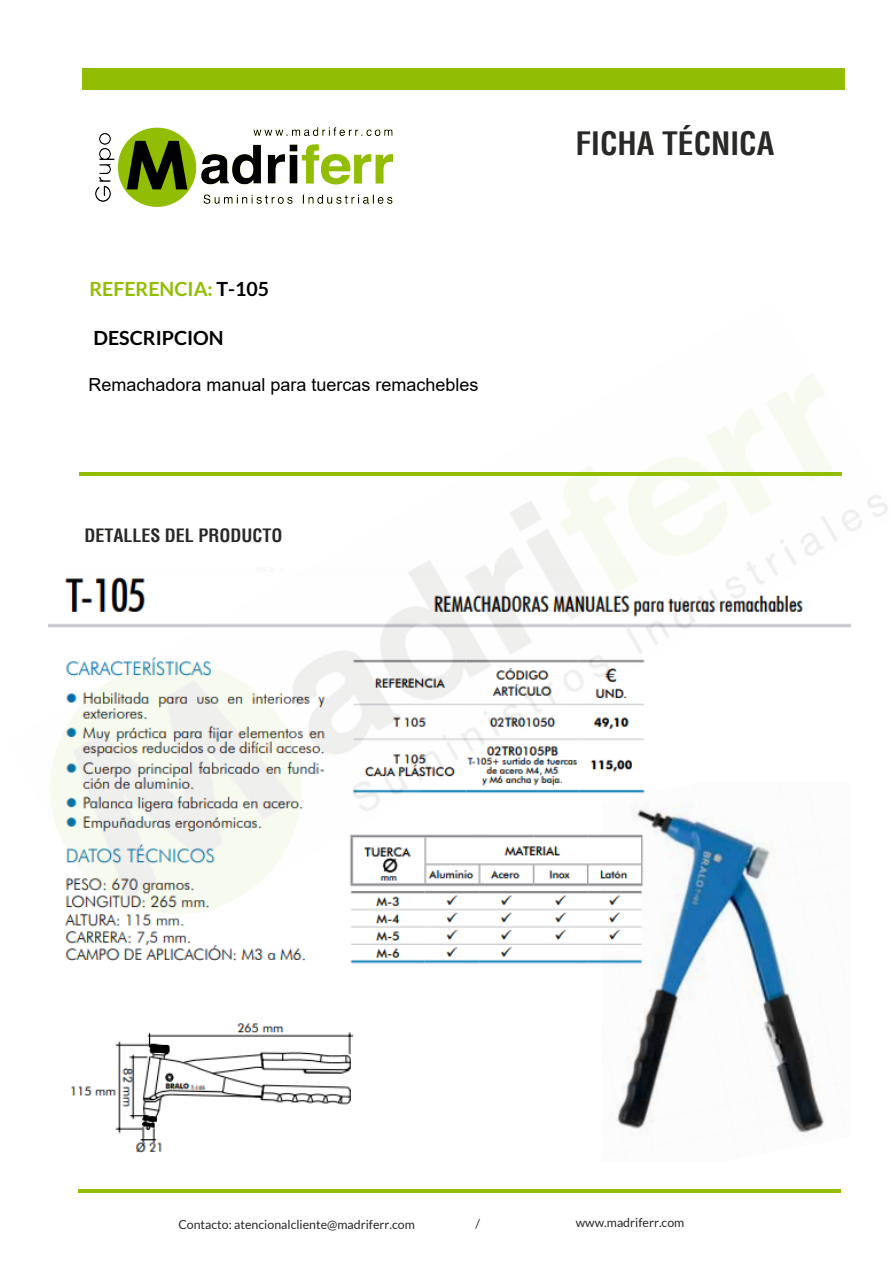
<style>
.page{position:relative;width:893px;height:1263px;background:#fff}
.page>*{position:absolute;margin:0;border:0;box-sizing:border-box;transform-origin:0 0}
.t1{font:700 condensed 31.5px "Helvetica";color:#292827}
.t2{font:700 19.5px "Lato";color:#91be02}
.t3{font:700 19.5px "Lato";color:#000}
.t4{font:18px "Arial";color:#000}
.t5{font:700 condensed 18px "Helvetica";color:#292827}
.t6{font:12.3px "Lato";color:#292827}
.s1{color:#000}
</style>
<div class="page">
<img style="left:67px;top:959px;width:757px;height:194px">
<img style="left:48px;top:374px;width:840px;height:585px">
<hr style="left:79px;top:472px;width:763px;height:3px;background:#91be02">
<div style="left:82px;top:69px;width:762px;height:21px;background:#91be02"></div>
<img style="left:95px;top:127px;width:298px;height:80px">
<hr style="left:78px;top:1189px;width:763px;height:3px;background:#91be02">
<h2 class="t2" style="left:89px;top:277px;width:181px">REFERENCIA: <span class="s1">T-105</span></h2>
<h2 class="t3" style="left:93px;top:327px;width:132px">DESCRIPCION</h2>
<h3 class="t4" style="left:88px;top:373px;width:392px">Remachadora manual para tuercas remachebles</h3>
<h3 class="t5" style="left:84px;top:524px;width:200px">DETALLES DEL PRODUCTO</h3>
<h1 class="t1" style="left:576px;top:124px;width:200px">FICHA TÉCNICA</h1>
<p class="t6" style="left:178px;top:1218px;width:238px">Contacto: atencionalcliente@madriferr.com</p>
<p class="t6" style="left:476px;top:1217px;width:6px">/</p>
<p class="t6" style="left:576px;top:1215px;width:110px">www.madriferr.com</p>
</div>
